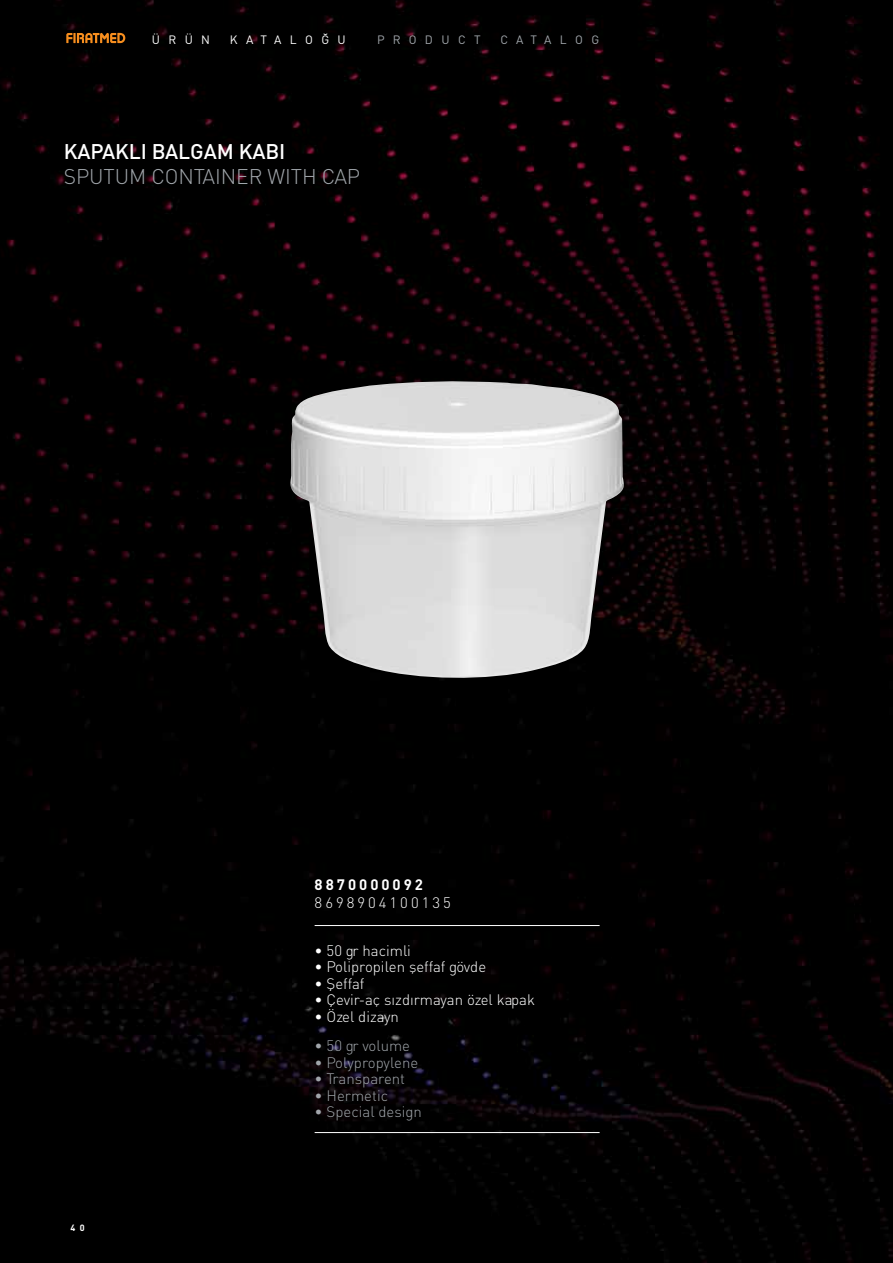
<style>
.page{position:relative;width:893px;height:1263px;background:#000}
.page>*{position:absolute;margin:0;border:0;box-sizing:border-box;transform-origin:0 0}
.t1{font:21px "DINT Light Tr";letter-spacing:-.005em;color:#a1a6ab}
.t2{font:21px "DIN Medium Tr";letter-spacing:-.005em;color:#fff}
.t3{font:15px "DINT Light Tr";color:#fff}
.t4{font:15px "DINT Light Tr";color:#a1a6ab}
.t5{font:15px "DINT Light Tr";letter-spacing:.2em;color:#fff}
.t6{font:15px "DINT Bold Tr";letter-spacing:.2em;color:#fff}
.t7{font:12px "DIN Tr";letter-spacing:.7em;color:#a1a6ab}
.t8{font:12px "DIN Tr";letter-spacing:.7em;color:#fff}
.t9{font:9px "DINT Bold Tr";color:#fff}
</style>
<div class="page">
<img style="left:289px;top:381px;width:335px;height:300px">
<hr style="left:315px;top:1132px;width:285px;height:1px;background:#fff">
<hr style="left:315px;top:925px;width:285px;height:1px;background:#fff">
<svg style="left:64px;top:31px;width:64px;height:14px"></svg>
<svg style="left:66px;top:33px;width:59px;height:10px"></svg>
<p class="t8" style="left:152px;top:32px;width:60px">ÜRÜN</p>
<p class="t8" style="left:230px;top:32px;width:117px">KATALOĞU</p>
<p class="t7" style="left:377px;top:32px;width:105px">PRODUCT</p>
<p class="t7" style="left:500px;top:32px;width:100px">CATALOG</p>
<h1 class="t2" style="left:64px;top:138px;width:223px">KAPAKLI BALGAM KABI</h1>
<h1 class="t1" style="left:64px;top:164px;width:298px">SPUTUM CONTAINER WITH CAP</h1>
<p class="t6" style="left:315px;top:875px;width:110px">8870000092</p>
<p class="t5" style="left:315px;top:893px;width:138px">8698904100135</p>
<p class="t9" style="left:64px;top:1222px;width:16px">4 0</p>
<p class="t9" style="left:70px;top:1222px;width:16px">4 0</p>
<p class="t3" style="left:315px;top:941px;width:98px">• 50 gr hacimli</p>
<p class="t3" style="left:315px;top:957px;width:173px">• Polipropilen şeffaf gövde</p>
<p class="t3" style="left:315px;top:974px;width:51px">• Şeffaf</p>
<p class="t3" style="left:315px;top:990px;width:222px">• Çevir-aç sızdırmayan özel kapak</p>
<p class="t3" style="left:315px;top:1007px;width:86px">• Özel dizayn</p>
<p class="t4" style="left:315px;top:1036px;width:97px">• 50 gr volume</p>
<p class="t4" style="left:315px;top:1053px;width:105px">• Polypropylene</p>
<p class="t4" style="left:315px;top:1069px;width:92px">• Transparent</p>
<p class="t4" style="left:315px;top:1086px;width:75px">• Hermetic</p>
<p class="t4" style="left:315px;top:1102px;width:109px">• Special design</p>
</div>
